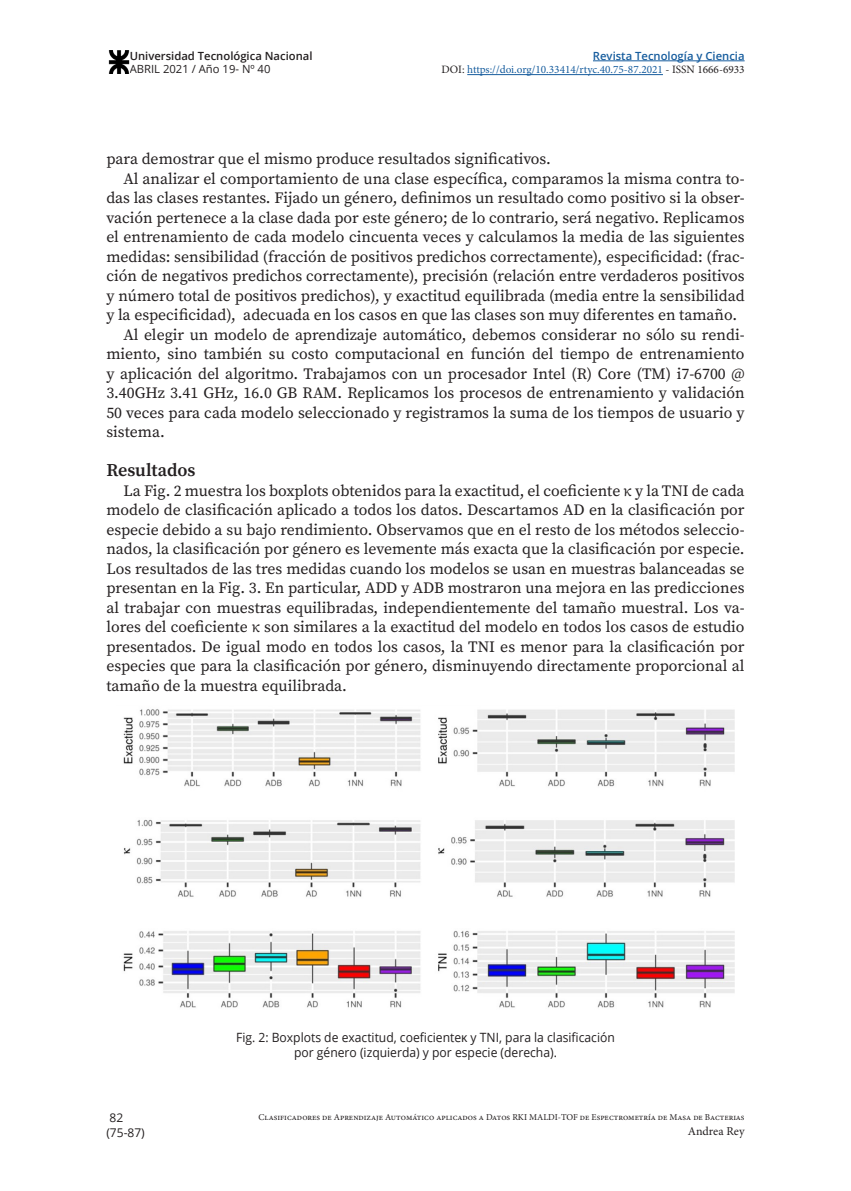
<style>
.page{position:relative;width:851px;height:1191px;background:#fff}
.page>*{position:absolute;margin:0;border:0;box-sizing:border-box;transform-origin:0 0}
.subtitulo_2{font:600 18px "Source Serif Pro";color:#231f20}
.texto_central{font:15.75px/19.5px "Source Serif Pro";color:#231f20;text-align:justify}
.titulo_figuras_-_cua{font:12.75px/15px "Open Sans";color:#231f20;text-align:center;scale:.95 1}
.t1{font:12px/15px "Open Sans";color:#231f20}
.t2{font:12px "Minion Pro";color:#231f20}
.t3{font:11.25px "Minion Pro";color:#175d9e}
.t4{font:600 11.25px "Open Sans";color:#231f20}
.t5{font:600 11.25px "Open Sans";color:#175d9e}
.t6{font:11.25px "Open Sans";color:#231f20}
.t7{font:9px "Minion Pro";color:#231f20}
.s1{color:#231f20}
</style>
<div class="page">
<hr style="left:593px;top:61px;width:151px;height:1px;background:#175d9e">
<hr style="left:467px;top:74px;width:195px;height:1px;background:#175d9e">
<img style="left:108px;top:51px;width:22px;height:23px">
<img style="left:123px;top:709px;width:611px;height:299px">
<p class="t4" style="left:130px;top:48px;width:184px">Universidad Tecnológica Nacional</p>
<p class="t6" style="left:130px;top:61px;width:142px">ABRIL 2021 / Año 19- Nº 40</p>
<p class="t5" style="left:593px;top:48px;width:153px">Revista Tecnología y Ciencia</p>
<p class="t3" style="left:441px;top:62px;width:304px"><span class="s1">DOI:</span> https://doi.org/10.33414/rtyc.40.75-87.2021 <span class="s1">- ISSN 1666-6933</span></p>
<p class="texto_central" style="left:106px;top:149px;width:446px">para demostrar que el mismo produce resultados significativos.</p>
<p class="texto_central" style="left:106px;top:169px;width:639px;text-indent:17px">Al analizar el comportamiento de una clase específica, comparamos la misma contra to&shy;das las clases restantes. Fijado un género, definimos un resultado como positivo si la obser&shy;vación pertenece a la clase dada por este género; de lo contrario, será negativo. Replicamos el entrenamiento de cada modelo cincuenta veces y calculamos la media de las siguientes medidas: sensibilidad (fracción de positivos predichos correctamente), especificidad: (frac&shy;ción de negativos predichos correctamente), precisión (relación entre verdaderos positivos y número total de positivos predichos), y exactitud equilibrada (media entre la sensibilidad y la especificidad), adecuada en los casos en que las clases son muy diferentes en tamaño.</p>
<p class="texto_central" style="left:106px;top:325px;width:639px;text-indent:17px">Al elegir un modelo de aprendizaje automático, debemos considerar no sólo su rendi&shy;miento, sino también su costo computacional en función del tiempo de entrenamiento y aplicación del algoritmo. Trabajamos con un procesador Intel (R) Core (TM) i7-6700 @ 3.40GHz 3.41 GHz, 16.0 GB RAM. Replicamos los procesos de entrenamiento y validación 50 veces para cada modelo seleccionado y registramos la suma de los tiempos de usuario y sistema.</p>
<p class="subtitulo_2" style="left:106px;top:458px;width:91px">Resultados</p>
<p class="texto_central" style="left:106px;top:481px;width:639px;text-indent:17px">La Fig. 2 muestra los boxplots obtenidos para la exactitud, el coeficiente κ y la TNI de cada modelo de clasificación aplicado a todos los datos. Descartamos AD en la clasificación por especie debido a su bajo rendimiento. Observamos que en el resto de los métodos seleccio&shy;nados, la clasificación por género es levemente más exacta que la clasificación por especie.<br>Los resultados de las tres medidas cuando los modelos se usan en muestras balanceadas se presentan en la Fig. 3. En particular, ADD y ADB mostraron una mejora en las predicciones al trabajar con muestras equilibradas, independientemente del tamaño muestral. Los va&shy;lores del coeficiente κ son similares a la exactitud del modelo en todos los casos de estudio presentados. De igual modo en todos los casos, la TNI es menor para la clasificación por especies que para la clasificación por género, disminuyendo directamente proporcional al tamaño de la muestra equilibrada.</p>
<p class="t1" style="left:106px;top:1110px;width:40px">82 (75-87)</p>
<p class="titulo_figuras_-_cua" style="left:236px;top:1029px;width:400px">Fig. 2: Boxplots de exactitud, coeficienteκ y TNI, para la clasificación por género (izquierda) y por especie (derecha).</p>
<p class="t7" style="left:258px;top:1110px;width:487px">Clasificadores de Aprendizaje Automático aplicados a Datos RKI MALDI-TOF de Espectrometría de Masa de Bacterias</p>
<p class="t2" style="left:687px;top:1122px;width:58px">Andrea Rey</p>
</div>
